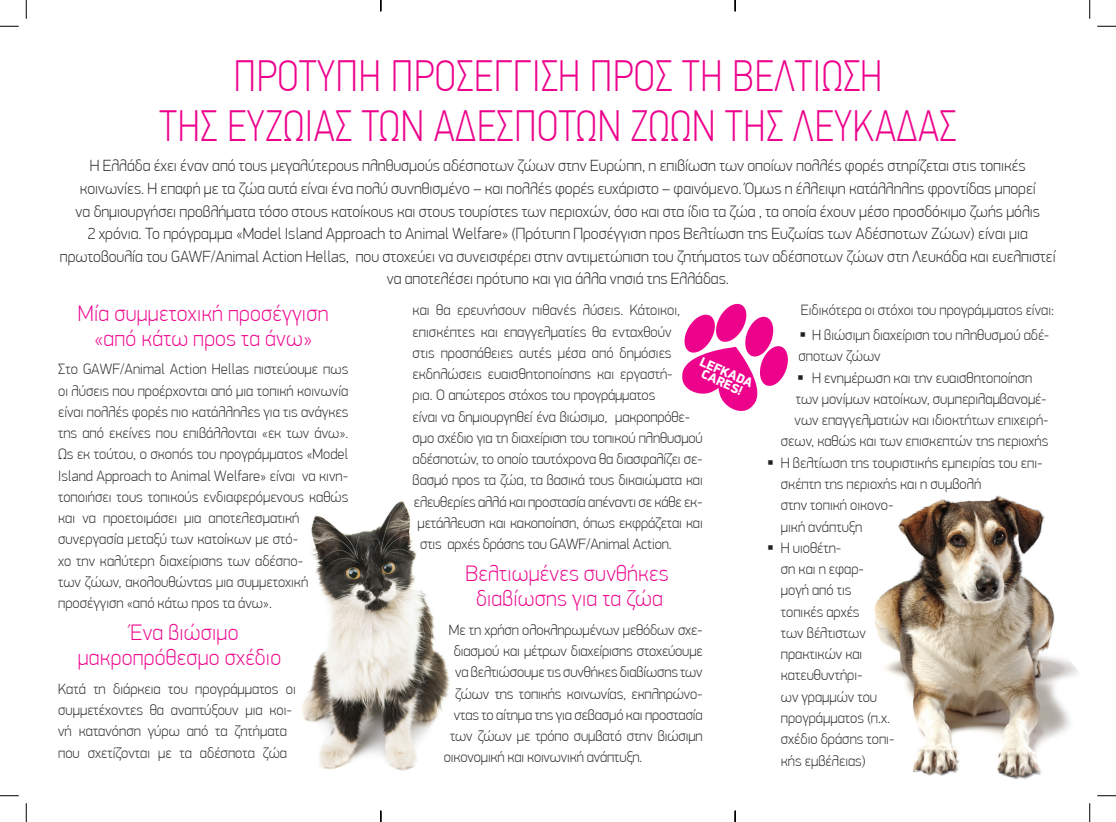
<style>
.page{position:relative;width:1116px;height:822px;background:#fff}
.page>*{position:absolute;margin:0;border:0;box-sizing:border-box;transform-origin:0 0}
.t1{font:100 43.75px/50px "PF Din Text Cond Pro";letter-spacing:.01em;color:#ed028c;text-align:center}
.t2{font:100 22.5px/25px "PF Din Display Pro";letter-spacing:.01em;color:#ed028c;text-align:center}
.t3{font:100 16.25px/22.5px "PF Din Display Pro";color:#231f20;text-align:center}
.t4{font:100 15px/21.2px "PF Din Display Pro";color:#231f20}
.t5{font:900 13.25px "PF Din Display Pro";color:#fff}
</style>
<div class="page">
<img style="left:874px;top:495px;width:205px;height:284px">
<img style="left:302px;top:501px;width:148px;height:270px">
<svg style="left:682px;top:304px;width:106px;height:107px"></svg>
<svg style="left:0;top:25px;width:19px;height:2px"></svg>
<svg style="left:1097px;top:25px;width:18px;height:2px"></svg>
<svg style="left:0;top:795px;width:19px;height:1px"></svg>
<svg style="left:1097px;top:795px;width:18px;height:1px"></svg>
<svg style="left:25px;top:0;width:2px;height:19px"></svg>
<svg style="left:25px;top:803px;width:2px;height:18px"></svg>
<svg style="left:1089px;top:0;width:1px;height:19px"></svg>
<svg style="left:1089px;top:803px;width:1px;height:18px"></svg>
<svg style="left:734px;top:0;width:2px;height:11px"></svg>
<svg style="left:734px;top:810px;width:2px;height:11px"></svg>
<h1 class="t1" style="left:159px;top:51px;width:798px">ΠΡΌΤΥΠΗ ΠΡΟΣΈΓΓΙΣΗ ΠΡΟΣ ΤΗ ΒΕΛΤΊΩΣΗ<br>ΤΗΣ ΕΥΖΩΊΑΣ ΤΩΝ ΑΔΈΣΠΟΤΩΝ ΖΏΩΝ ΤΗΣ ΛΕΥΚΆΔΑΣ</h1>
<p class="t3" style="left:60px;top:155px;width:997px">Η Ελλάδα έχει έναν από τους μεγαλύτερους πληθυσμούς αδέσποτων ζώων στην Ευρώπη, η επιβίωση των οποίων πολλές φορές στηρίζεται στις τοπικές κοινωνίες. Η επαφή με τα ζώα αυτά είναι ένα πολύ συνηθισμένο – και πολλές φορές ευχάριστο – φαινόμενο. Όμως η έλλειψη κατάλληλης φροντίδας μπορεί<br>να δημιουργήσει προβλήματα τόσο στους κατοίκους και στους τουρίστες των περιοχών, όσο και στα ίδια τα ζώα , τα οποία έχουν μέσο προσδόκιμο ζωής μόλις<br>2 χρόνια. Το πρόγραμμα «Model Island Approach to Animal Welfare» (Πρότυπη Προσέγγιση προς Βελτίωση της Ευζωίας των Αδέσποτων Ζώων) είναι μια πρωτοβουλία του GAWF/Animal Action Hellas, που στοχεύει να συνεισφέρει στην αντιμετώπιση του ζητήματος των αδέσποτων ζώων στη Λευκάδα και ευελπιστεί να αποτελέσει πρότυπο και για άλλα νησιά της Ελλάδας.</p>
<h2 class="t2" style="left:78px;top:301px;width:252px">Μία συμμετοχική προσέγγιση «από κάτω προς τα άνω»</h2>
<p class="t4" style="left:58px;top:358px;width:292px">Στο GAWF/Animal Action Hellas πιστεύουμε πως οι λύσεις που προέρχονται από μια τοπική κοινωνία είναι πολλές φορές πιο κατάλληλες για τις ανάγκες της από εκείνες που επιβάλλονται «εκ των άνω».<br>Ως εκ τούτου, ο σκοπός του προγράμματος «Model Island Approach to Animal Welfare» είναι να κινη&shy;τοποιήσει τους τοπικούς ενδιαφερόμενους καθώς και να προετοιμάσει μια αποτελεσματική συνεργασία μεταξύ των κατοίκων με στό-<br>χο την καλύτερη διαχείρισης των αδέσπο-<br>των ζώων, ακολουθώντας μια συμμετοχική προσέγγιση «από κάτω προς τα άνω».</p>
<h2 class="t2" style="left:78px;top:620px;width:205px">Ένα βιώσιμο μακροπρόθεσμο σχέδιο</h2>
<p class="t4" style="left:58px;top:678px;width:239px">Κατά τη διάρκεια του προγράμματος οι συμμετέχοντες θα αναπτύξουν μια κοι&shy;νή κατανόηση γύρω από τα ζητήματα που σχετίζονται με τα αδέσποτα ζώα</p>
<p class="t4" style="left:412px;top:299px;width:269px">και θα ερευνήσουν πιθανές λύσεις. Κάτοικοι,</p>
<p class="t4" style="left:412px;top:321px;width:260px">επισκέπτες και επαγγελματίες θα ενταχθούν</p>
<p class="t4" style="left:412px;top:342px;width:260px">στις προσπάθειες αυτές μέσα από δημόσιες</p>
<p class="t4" style="left:412px;top:363px;width:262px">εκδηλώσεις ευαισθητοποίησης και εργαστή-</p>
<p class="t4" style="left:412px;top:384px;width:244px">ρια. Ο απώτερος στόχος του προγράμματος</p>
<p class="t4" style="left:412px;top:406px;width:279px">είναι να δημιουργηθεί ένα βιώσιμο, μακροπρόθε-</p>
<p class="t4" style="left:412px;top:427px;width:292px">σμο σχέδιο για τη διαχείριση του τοπικού πληθυσμού</p>
<p class="t4" style="left:412px;top:448px;width:292px">αδέσποτών, το οποίο ταυτόχρονα θα διασφαλίζει σε-</p>
<p class="t4" style="left:412px;top:469px;width:292px">βασμό προς τα ζώα, τα βασικά τους δικαιώματα και</p>
<p class="t4" style="left:414px;top:491px;width:290px">ελευθερίες αλλά και προστασία απέναντι σε κάθε εκ-</p>
<p class="t4" style="left:417px;top:512px;width:287px">μετάλλευση και κακοποίηση, όπως εκφράζεται και</p>
<p class="t4" style="left:420px;top:533px;width:253px">στις αρχές δράσης του GAWF/Animal Action.</p>
<h2 class="t2" style="left:465px;top:561px;width:205px">Βελτιωμένες συνθήκες διαβίωσης για τα ζώα</h2>
<p class="t4" style="left:449px;top:619px;width:255px">Με τη χρήση ολοκληρωμένων μεθόδων σχε-</p>
<p class="t4" style="left:454px;top:640px;width:250px">διασμού και μέτρων διαχείρισης στοχεύουμε</p>
<p class="t4" style="left:455px;top:661px;width:249px">να βελτιώσουμε τις συνθήκες διαβίωσης των</p>
<p class="t4" style="left:455px;top:682px;width:249px">ζώων της τοπικής κοινωνίας, εκπληρώνο-</p>
<p class="t4" style="left:454px;top:704px;width:250px">ντας το αίτημα της για σεβασμό και προστασία</p>
<p class="t4" style="left:450px;top:725px;width:254px">των ζώων με τρόπο συμβατό στην βιώσιμη</p>
<p class="t4" style="left:444px;top:746px;width:200px">οικονομική και κοινωνική ανάπτυξη.</p>
<p class="t5" style="left:704px;top:353px;width:58px;rotate:24deg">LEFKADA</p>
<p class="t5" style="left:705px;top:366px;width:46px;rotate:24deg">CARES!</p>
<p class="t4" style="left:801px;top:298px;width:255px;line-height:24.8px;text-align:center">Ειδικότερα οι στόχοι του προγράμματος είναι:<br>Η βιώσιμη διαχείριση του πληθυσμού αδέ-</p>
<p class="t4" style="left:798px;top:345px;width:84px">σποτων ζώων</p>
<p class="t4" style="left:812px;top:367px;width:222px">Η ενημέρωση και την ευαισθητοποίηση</p>
<p class="t4" style="left:796px;top:388px;width:252px">των μονίμων κατοίκων, συμπεριλαμβανομέ-</p>
<p class="t4" style="left:794px;top:409px;width:256px">νων επαγγελματιών και ιδιοκτήτων επιχειρή-</p>
<p class="t4" style="left:781px;top:430px;width:269px">σεων, καθώς και των επισκεπτών της περιοχής</p>
<p class="t4" style="left:781px;top:452px;width:263px">Η βελτίωση της τουριστικής εμπειρίας του επι-</p>
<p class="t4" style="left:781px;top:473px;width:202px">σκέπτη της περιοχής και η συμβολή</p>
<p class="t4" style="left:781px;top:494px;width:114px">στην τοπική οικονο-</p>
<p class="t4" style="left:781px;top:516px;width:83px">μική ανάπτυξη</p>
<p class="t4" style="left:781px;top:537px;width:62px">Η υιοθέτη-</p>
<p class="t4" style="left:781px;top:558px;width:85px">ση και η εφαρ-</p>
<p class="t4" style="left:781px;top:579px;width:72px">μογή από τις</p>
<p class="t4" style="left:781px;top:601px;width:80px">τοπικές αρχές</p>
<p class="t4" style="left:781px;top:622px;width:86px">των βέλτιστων</p>
<p class="t4" style="left:781px;top:643px;width:83px">πρακτικών και</p>
<p class="t4" style="left:781px;top:664px;width:83px">κατευθυντήρι-</p>
<p class="t4" style="left:781px;top:686px;width:98px">ων γραμμών του</p>
<p class="t4" style="left:781px;top:707px;width:110px">προγράμματος (π.χ.</p>
<p class="t4" style="left:781px;top:728px;width:115px">σχέδιο δράσης τοπι-</p>
<p class="t4" style="left:781px;top:749px;width:86px">κής εμβέλειας)</p>
</div>
